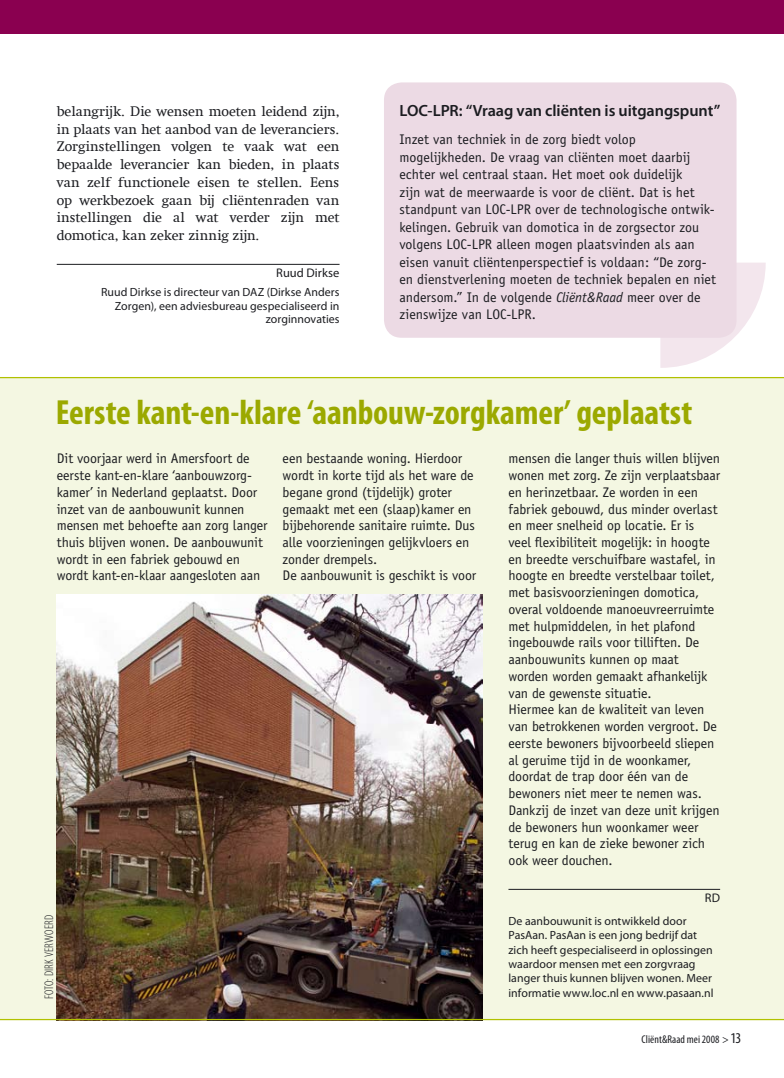
<style>
.page{position:relative;width:784px;height:1078px;background:#fff}
.page>*{position:absolute;margin:0;border:0;box-sizing:border-box;transform-origin:0 0}
.t1{font:700 condensed 35px "Myriad Pro";letter-spacing:-.005em;color:#9ba900}
.t2{font:600 16.25px "Myriad Pro";letter-spacing:-.005em;color:#1b1c20}
.t3{font:14px/17.5px "Officina Sans";color:#1b1c20}
.t4{font:14px/17.8px "Swift Com";letter-spacing:-.005em;color:#1b1c20;text-align:justify}
.t5{font:13.88px/16.8px "Officina Sans";letter-spacing:-.01em;color:#1b1c20}
.t6{font:300 condensed 12.5px "Myriad Pro";letter-spacing:.015em;color:#1b1c20}
.t7{font:12.5px "Myriad Pro";letter-spacing:.005em;color:#1b1c20}
.t8{font:11.88px/14.4px "Myriad Pro";letter-spacing:.005em;color:#1b1c20;text-align:right}
.t9{font:condensed 11.25px "Myriad Pro";letter-spacing:.005em;color:#1b1c20}
.s1{font-style:italic}
.s2{font-size:15px}
</style>
<div class="page">
<div style="left:0;top:0;width:783px;height:34px;background:#8a0050"></div>
<div style="left:0;top:377px;width:783px;height:642px;background:#f4f7e2"></div>
<img style="left:57px;top:594px;width:425px;height:424px">
<svg style="left:660px;top:262px;width:105px;height:106px"></svg>
<hr style="left:57px;top:264px;width:282px;height:1px;background:#1b1c20">
<div style="left:384px;top:82px;width:352px;height:256px;background:#ecdae4;border-radius:18px"></div>
<hr style="left:508px;top:888px;width:211px;height:1px;background:#1b1c20">
<hr style="left:0;top:377px;width:783px;height:1px;background:#b1c100">
<hr style="left:0;top:1018px;width:783px;height:1px;background:#b1c100">
<p class="t4" style="left:57px;top:102px;width:284px">belangrijk. Die wensen moeten leidend zijn, in plaats van het aanbod van de leveranciers.<br>Zorginstellingen volgen te vaak wat een bepaalde leverancier kan bieden, in plaats van zelf functionele eisen te stellen. Eens op werkbezoek gaan bij cliëntenraden van instellingen die al wat verder zijn met domotica, kan zeker zinnig zijn.</p>
<p class="t7" style="left:276px;top:265px;width:65px">Ruud Dirkse</p>
<p class="t8" style="left:101px;top:285px;width:240px;line-height:13.8px">Ruud Dirkse is directeur van DAZ (Dirkse Anders<br>Zorgen), een adviesbureau gespecialiseerd in zorginnovaties</p>
<p class="t2" style="left:399px;top:100px;width:322px">LOC-LPR: “Vraag van cliënten is uitgangspunt”</p>
<p class="t3" style="left:399px;top:131px;width:318px">Inzet van techniek in de zorg biedt volop mogelijkheden. De vraag van cliënten moet daarbij echter wel centraal staan. Het moet ook duidelijk<br>zijn wat de meerwaarde is voor de cliënt. Dat is het standpunt van LOC-LPR over de technologische ontwik&shy;ke--lingen. Gebruik van domotica in de zorgsector zou volgens LOC-LPR alleen mogen plaatsvinden als aan eisen vanuit cliënten- perspectief is voldaan: “De zorg&shy;en dienst-verlening moeten de techniek bepalen en niet andersom.” In de volgende <span class="s1">Cliënt&amp;Raad</span> meer over de zienswijze van LOC-LPR.</p>
<h1 class="t1" style="left:56px;top:390px;width:637px">Eerste kant-en-klare ‘aanbouw-zorgkamer’ geplaatst</h1>
<p class="t5" style="left:57px;top:450px;width:212px">Dit voorjaar werd in Amersfoort de eerste kant-en-klare ‘aanbouwzorg&shy;kamer’ in Nederland geplaatst. Door inzet van de aanbouwunit kunnen mensen met behoefte aan zorg langer thuis blijven wonen. De aanbouwunit wordt in een fabriek gebouwd en wordt kant-en-klaar aangesloten aan</p>
<p class="t5" style="left:282px;top:450px;width:195px">een bestaande woning. Hierdoor wordt in korte tijd als het ware de begane grond (tijdelijk) groter gemaakt met een (slaap)kamer en bijbehorende sanitaire ruimte. Dus alle voorzieningen gelijkvloers en zonder drempels.<br>De aanbouwunit is geschikt is voor</p>
<p class="t5" style="left:508px;top:450px;width:213px">mensen die langer thuis willen blijven wonen met zorg. Ze zijn verplaatsbaar en herinzetbaar. Ze worden in een fabriek gebouwd, dus minder overlast en meer snelheid op locatie. Er is veel flexibiliteit mogelijk: in hoogte en breedte verschuifbare wastafel, in hoogte en breedte verstelbaar toilet, met basisvoorzieningen domotica, overal voldoende manoeu-vreerruimte met hulpmiddelen, in het plafond ingebouwde rails voor tilliften. De aanbouwunits kunnen op maat worden worden gemaakt afhankelijk van de gewenste situatie.<br>Hiermee kan de kwaliteit van leven van betrokkenen worden vergroot. De eerste bewoners bijvoorbeeld sliepen al geruime tijd in de woonkamer, doordat de trap door één van de bewoners niet meer te nemen was.<br>Dankzij de inzet van deze unit krijgen de bewoners hun woonkamer weer terug en kan de zieke bewoner zich ook weer douchen.</p>
<p class="t7" style="left:704px;top:889px;width:17px">RD</p>
<p class="t8" style="left:508px;top:913px;width:206px;text-align:left">De aanbouwunit is ontwikkeld door PasAan. PasAan is een jong bedrijf dat zich heeft gespecialiseerd in oplossingen waardoor mensen met een zorgvraag langer thuis kunnen blijven wonen. Meer informatie www.loc.nl en www.pasaan.nl</p>
<p class="t6" style="left:42px;top:999px;width:85px;rotate:-90deg">FoTO: Dirk Verwoerd</p>
<p class="t9" style="left:641px;top:1032px;width:100px">Cliënt&amp;Raad mei 2008 &gt; <span class="s2">13</span></p>
</div>
